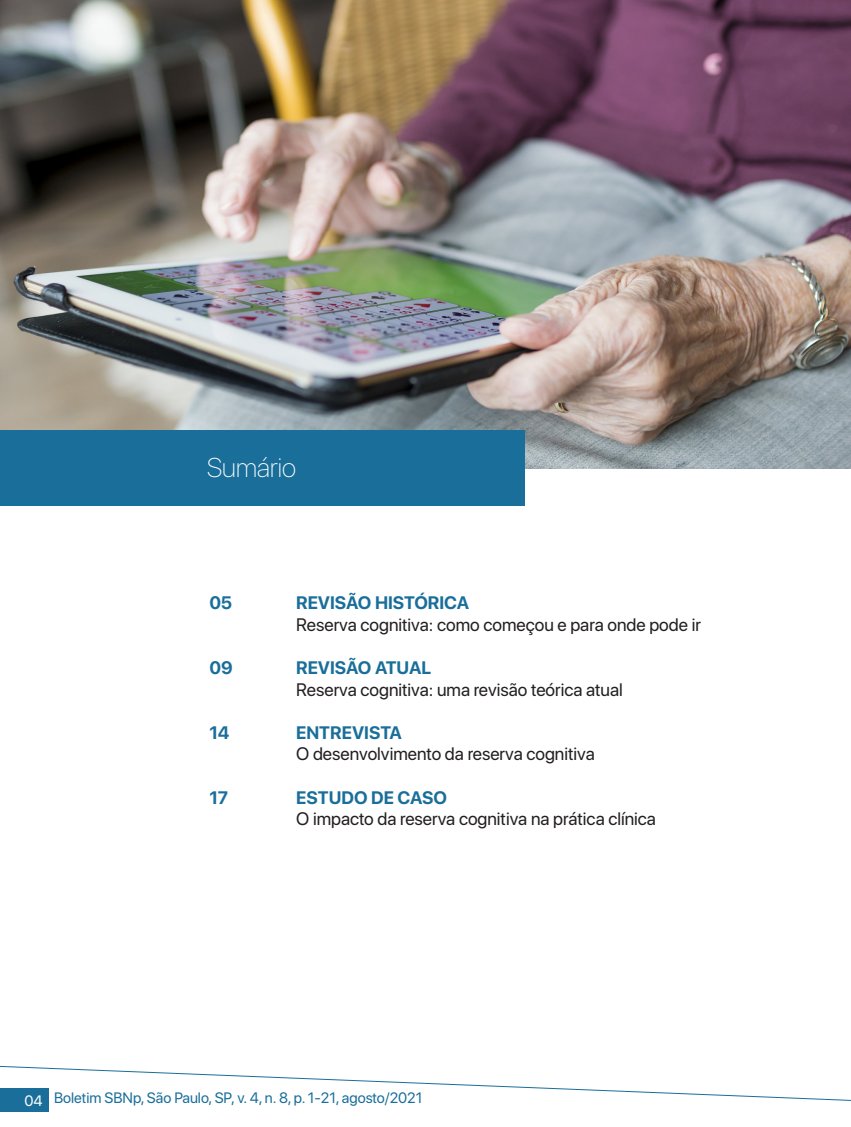
<style>
.page{position:relative;width:851px;height:1127px;background:#fff}
.page>*{position:absolute;margin:0;border:0;box-sizing:border-box;transform-origin:0 0}
.t1{font:100 27px "SF Pro Display";color:#fff}
.t2{font:18px "SF Pro Display";color:#231f20}
.t3{font:700 18px "SF Pro Display";color:#196e9a}
.t4{font:15px "SF Pro Display";color:#196e9a}
.t5{font:15px "SF Pro Display";color:#fff}
</style>
<div class="page">
<svg style="left:0;top:1065px;width:850px;height:36px"></svg>
<div style="left:0;top:1089px;width:49px;height:23px;background:#196e9a"></div>
<img style="left:0;top:0;width:850px;height:468px">
<div style="left:0;top:430px;width:524px;height:76px;background:#196e9a"></div>
<p class="t1" style="left:207px;top:449px;width:90px">Sumário</p>
<p class="t3" style="left:209px;top:592px;width:24px">05</p>
<p class="t3" style="left:209px;top:657px;width:25px">09</p>
<p class="t3" style="left:209px;top:722px;width:22px">14</p>
<p class="t3" style="left:209px;top:787px;width:20px">17</p>
<p class="t3" style="left:296px;top:592px;width:174px">REVISÃO HISTÓRICA</p>
<p class="t2" style="left:296px;top:610px;width:406px">Reserva cognitiva: como começou e para onde pode ir</p>
<p class="t3" style="left:296px;top:657px;width:137px">REVISÃO ATUAL</p>
<p class="t2" style="left:296px;top:675px;width:328px">Reserva cognitiva: uma revisão teórica atual</p>
<p class="t3" style="left:296px;top:722px;width:107px">ENTREVISTA</p>
<p class="t2" style="left:296px;top:740px;width:300px">O desenvolvimento da reserva cognitiva</p>
<p class="t3" style="left:296px;top:787px;width:152px">ESTUDO DE CASO</p>
<p class="t2" style="left:296px;top:805px;width:361px">O impacto da reserva cognitiva na prática clínica</p>
<p class="t5" style="left:24px;top:1088px;width:20px">04</p>
<p class="t4" style="left:54px;top:1086px;width:370px">Boletim SBNp, São Paulo, SP, v. 4, n. 8, p. 1-21, agosto/2021</p>
</div>
